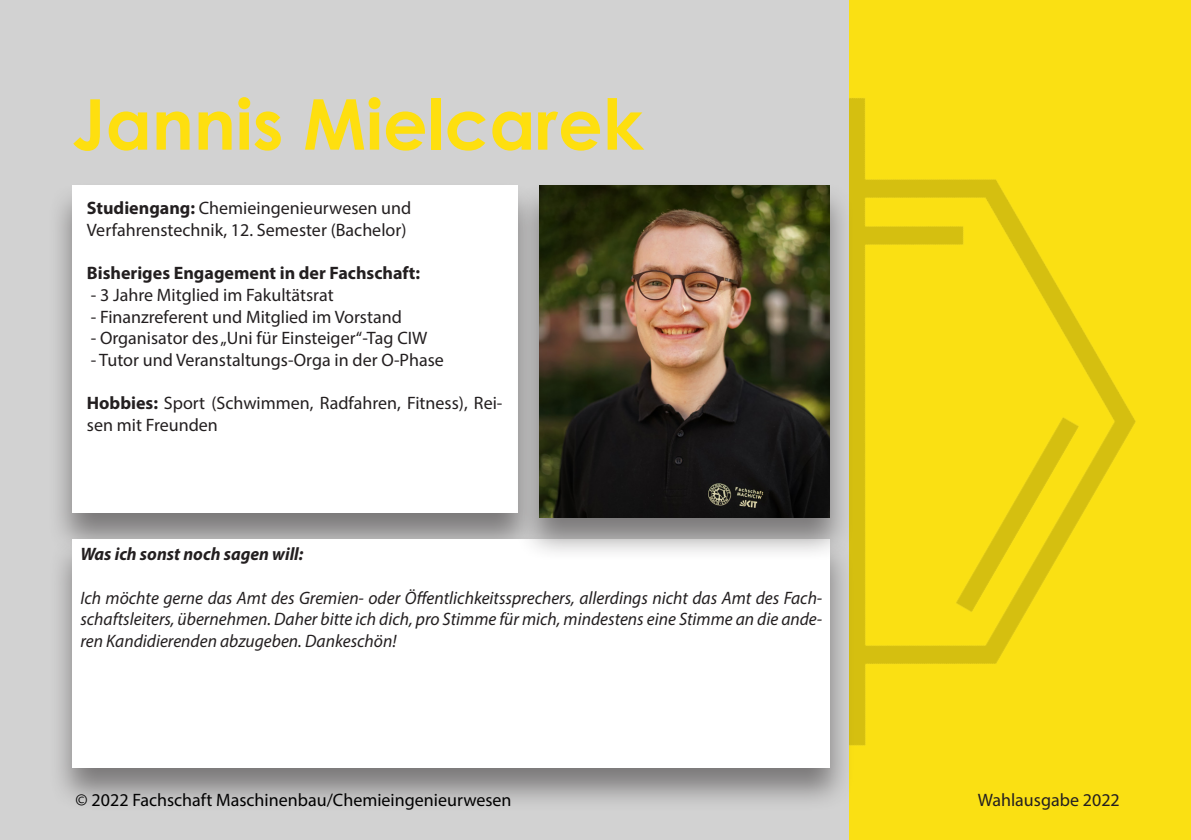
<style>
.page{position:relative;width:1191px;height:840px;background:#fff}
.page>*{position:absolute;margin:0;border:0;box-sizing:border-box;transform-origin:0 0}
.Standardtext{font:700 70px "Century Gothic";color:#fedf0f}
.Standardtext-2{font:18px/21.6px "Myriad Pro";color:#231f20}
.Standardtext-3{font:italic 18px/21.6px "Myriad Pro";color:#231f20;text-align:justify}
.t1{font:18px "Myriad Pro";color:#000}
.Standardtext-4{font:700 18px "Myriad Pro";color:#231f20}
.Standardtext-5{font:italic 700 18px "Myriad Pro";color:#231f20}
.s1{font-weight:700}
</style>
<div class="page">
<img style="left:849px;top:0;width:342px;height:839px">
<div style="left:0;top:0;width:849px;height:839px;background:#d2d2d2"></div>
<div style="left:47px;top:181px;width:495px;height:377px;background:#231f20;opacity:.5"></div>
<div style="left:72px;top:185px;width:445px;height:328px;background:#fff"></div>
<div style="left:48px;top:534px;width:806px;height:278px;background:#231f20;opacity:.5"></div>
<div style="left:73px;top:539px;width:757px;height:228px;background:#fff"></div>
<div style="left:514px;top:180px;width:341px;height:382px;background:#231f20;opacity:.5"></div>
<img style="left:539px;top:185px;width:291px;height:332px">
<p class="Standardtext" style="left:72px;top:71px;width:573px">Jannis Mielcarek</p>
<p class="Standardtext-2" style="left:87px;top:197px;width:326px"><span class="s1">Studiengang:</span> Chemieingenieurwesen und</p>
<p class="Standardtext-2" style="left:87px;top:219px;width:321px">Verfahrenstechnik, 12. Semester (Bachelor)</p>
<p class="Standardtext-4" style="left:87px;top:261px;width:335px">Bisheriges Engagement in der Fachschaft:</p>
<p class="Standardtext-2" style="left:91px;top:283px;width:244px">- 3 Jahre Mitglied im Fakultätsrat</p>
<p class="Standardtext-2" style="left:91px;top:305px;width:313px">- Finanzreferent und Mitglied im Vorstand</p>
<p class="Standardtext-2" style="left:91px;top:327px;width:338px">- Organisator des „Uni für Einsteiger“-Tag CIW</p>
<p class="Standardtext-2" style="left:91px;top:348px;width:355px">- Tutor und Veranstaltungs-Orga in der O-Phase</p>
<p class="Standardtext-2" style="left:87px;top:391px;width:417px"><span class="s1">Hobbies:</span> Sport (Schwimmen, Radfahren, Fitness), Rei&shy;sen mit Freunden</p>
<p class="Standardtext-5" style="left:80px;top:542px;width:225px">Was ich sonst noch sagen will:</p>
<p class="Standardtext-3" style="left:80px;top:586px;width:743px">Ich möchte gerne das Amt des Gremien- oder Öffentlichkeitssprechers, allerdings nicht das Amt des Fach&shy;schaftsleiters, übernehmen. Daher bitte ich dich, pro Stimme für mich, mindestens eine Stimme an die ande&shy;ren Kandidierenden abzugeben. Dankeschön!</p>
<p class="t1" style="left:76px;top:788px;width:437px">© 2022 Fachschaft Maschinenbau/Chemieingenieurwesen</p>
<p class="Standardtext-2" style="left:977px;top:788px;width:144px">Wahlausgabe 2022</p>
</div>
